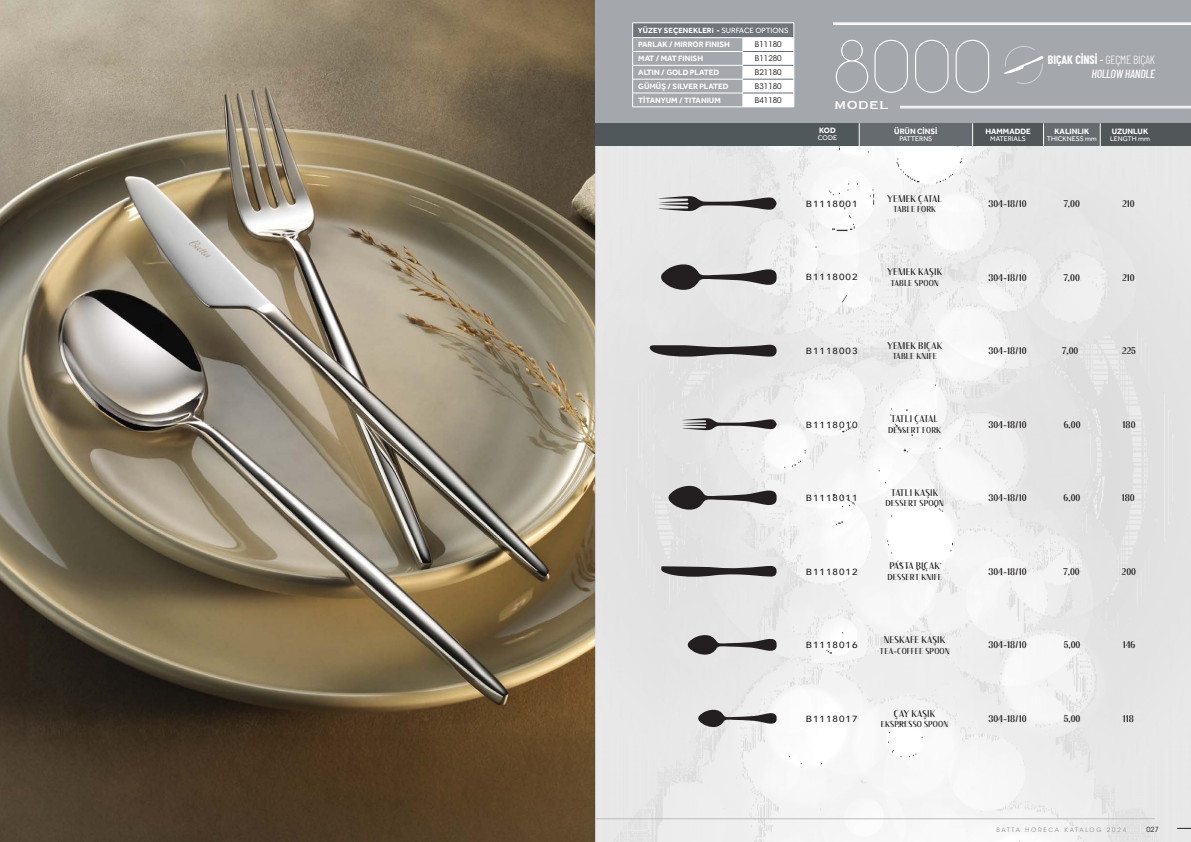
<style>
.page{position:relative;width:1191px;height:842px;background:#fff}
.page>*{position:absolute;margin:0;border:0;box-sizing:border-box;transform-origin:0 0}
.t1{font:100 67.7px "Kamerik 105";color:#fff}
.t2{font:18px "Copperplate";color:#fff}
.t3{font:700 11.8px "Barlow Condensed";color:#fff}
.t4{font:italic 500 11.8px "Barlow Condensed";letter-spacing:-.02em;color:#fff}
.t5{font:9.9px "Floane";color:#231f20}
.t6{font:9.9px "Floane";letter-spacing:-.04em;color:#231f20}
.t7{font:500 8.9px "Avenir";letter-spacing:.1em;color:#231f20;scale:1.11 1}
.t8{font:8.8px "Floane";letter-spacing:.01em;color:#231f20}
.t9{font:700 8px "Effra";color:#fff}
.t10{font:700 7.8px "Effra";color:#fff}
.t11{font:7.8px "ITC Avant Garde Std";color:#231f20}
.t12{font:7px "Effra";color:#fff}
.t13{font:7px "ITC Avant Garde Std";color:#231f20}
.t14{font:6px "ITC Avant Garde Std";letter-spacing:.3em;color:#979697}
.s1{font-weight:400}
.s2{font-weight:500}
.s3{font-weight:300}
</style>
<div class="page">
<img style="left:0;top:0;width:595px;height:842px">
<img style="left:595px;top:146px;width:596px;height:696px">
<svg style="left:1177px;top:828px;width:14px;height:1px"></svg>
<hr style="left:595px;top:818px;width:559px;height:1px;background:#bcbdc0">
<div style="left:595px;top:0;width:596px;height:123px;background:#a4a7ac"></div>
<hr style="left:833px;top:23px;width:358px;height:1px;background:#fff">
<hr style="left:833px;top:24px;width:358px;height:1px;background:#fff">
<div style="left:632px;top:23px;width:162px;height:15px;background:#6f757a"></div>
<hr style="left:632px;top:51px;width:110px;height:1px;background:#fff">
<hr style="left:632px;top:65px;width:110px;height:1px;background:#fff">
<hr style="left:632px;top:79px;width:110px;height:1px;background:#fff">
<hr style="left:632px;top:93px;width:110px;height:1px;background:#fff">
<hr style="left:633px;top:37px;width:110px;height:1px;background:#fff">
<hr style="left:632px;top:23px;width:111px;height:1px;background:#fff">
<svg style="left:632px;top:23px;width:1px;height:84px"></svg>
<svg style="left:742px;top:23px;width:52px;height:84px"></svg>
<hr style="left:632px;top:107px;width:111px;height:1px;background:#fff">
<hr style="left:743px;top:107px;width:51px;height:1px;background:#fff">
<div style="left:595px;top:123px;width:264px;height:23px;background:#51585b"></div>
<div style="left:859px;top:123px;width:113px;height:23px;background:#666b70"></div>
<div style="left:972px;top:123px;width:71px;height:23px;background:#515659"></div>
<div style="left:1043px;top:123px;width:57px;height:23px;background:#666b70"></div>
<div style="left:1100px;top:123px;width:91px;height:23px;background:#515659"></div>
<svg style="left:858px;top:123px;width:1px;height:23px"></svg>
<svg style="left:972px;top:123px;width:1px;height:23px"></svg>
<svg style="left:1043px;top:123px;width:1px;height:23px"></svg>
<svg style="left:1099px;top:123px;width:1px;height:23px"></svg>
<svg style="left:649px;top:345px;width:127px;height:12px;background:#504d4e"></svg>
<svg style="left:661px;top:263px;width:115px;height:28px;background:#949393"></svg>
<svg style="left:655px;top:196px;width:121px;height:15px;background:#929091"></svg>
<svg style="left:660px;top:566px;width:116px;height:11px"></svg>
<svg style="left:668px;top:485px;width:108px;height:26px;background:#939192"></svg>
<svg style="left:680px;top:418px;width:96px;height:12px"></svg>
<svg style="left:688px;top:634px;width:88px;height:22px;background:#959394"></svg>
<svg style="left:698px;top:709px;width:78px;height:19px"></svg>
<hr style="left:900px;top:108px;width:291px;height:1px;background:#fff">
<hr style="left:900px;top:107px;width:291px;height:1px;background:#fff">
<hr style="left:900px;top:106px;width:291px;height:1px;background:#fff">
<svg style="left:1004px;top:46px;width:39px;height:38px"></svg>
<p class="t10" style="left:638px;top:25px;width:152px">YÜZEY SEÇENEKLERi - <span class="s1">SURFACE OPTIONS</span></p>
<p class="t9" style="left:638px;top:40px;width:93px">PARLAK / MIRROR FINISH</p>
<p class="t11" style="left:755px;top:40px;width:28px">B11180</p>
<p class="t9" style="left:638px;top:54px;width:66px">MAT / MAT FINISH</p>
<p class="t11" style="left:755px;top:54px;width:28px">B11280</p>
<p class="t9" style="left:638px;top:67px;width:82px">ALTIN / GOLD PLATED</p>
<p class="t11" style="left:755px;top:68px;width:28px">B21180</p>
<p class="t9" style="left:638px;top:81px;width:92px">GÜMÜŞ / SILVER PLATED</p>
<p class="t11" style="left:755px;top:81px;width:28px">B31180</p>
<p class="t9" style="left:638px;top:95px;width:84px">TİTANYUM / TITANIUM</p>
<p class="t11" style="left:755px;top:95px;width:28px">B41180</p>
<p class="t1" style="left:833px;top:29px;width:161px">8000</p>
<p class="t2" style="left:834px;top:93px;width:57px">model</p>
<p class="t9" style="left:819px;top:125px;width:18px">KOD</p>
<p class="t12" style="left:818px;top:133px;width:21px">CODE</p>
<p class="t9" style="left:894px;top:126px;width:45px">ÜRÜN CİNSİ</p>
<p class="t12" style="left:899px;top:134px;width:34px">PATTERNS</p>
<p class="t9" style="left:985px;top:126px;width:47px">HAMMADDE</p>
<p class="t12" style="left:990px;top:134px;width:37px">MATERIALS</p>
<p class="t3" style="left:1047px;top:51px;width:109px">BIÇAK CİNSİ <span class="s2">-</span> <span class="s3">GEÇME BIÇAK</span></p>
<p class="t4" style="left:1091px;top:65px;width:65px">HOLLOW HANDLE</p>
<p class="t9" style="left:1054px;top:126px;width:36px">KALINLIK</p>
<p class="t12" style="left:1046px;top:134px;width:52px">THICKNESS mm</p>
<p class="t9" style="left:1111px;top:126px;width:38px">UZUNLUK</p>
<p class="t12" style="left:1110px;top:134px;width:41px">LENGTH mm</p>
<p class="t5" style="left:887px;top:190px;width:56px">YEMEK ÇATAL</p>
<p class="t8" style="left:893px;top:202px;width:44px">TABLE FORK</p>
<p class="t7" style="left:806px;top:196px;width:48px">B1118001</p>
<p class="t5" style="left:988px;top:195px;width:40px">304-18/10</p>
<p class="t5" style="left:1063px;top:195px;width:18px">7,00</p>
<p class="t5" style="left:1122px;top:195px;width:14px">210</p>
<p class="t5" style="left:887px;top:264px;width:57px">YEMEK KAŞIK</p>
<p class="t8" style="left:890px;top:275px;width:50px">TABLE SPOON</p>
<p class="t7" style="left:806px;top:270px;width:48px">B1118002</p>
<p class="t5" style="left:988px;top:269px;width:40px">304-18/10</p>
<p class="t5" style="left:1063px;top:269px;width:18px">7,00</p>
<p class="t5" style="left:1122px;top:269px;width:14px">210</p>
<p class="t5" style="left:887px;top:337px;width:57px">YEMEK BIÇAK</p>
<p class="t8" style="left:892px;top:349px;width:46px">TABLE KNIFE</p>
<p class="t7" style="left:806px;top:343px;width:48px">B1118003</p>
<p class="t5" style="left:988px;top:342px;width:40px">304-18/10</p>
<p class="t5" style="left:1062px;top:342px;width:18px">7,00</p>
<p class="t5" style="left:1122px;top:342px;width:15px">225</p>
<p class="t6" style="left:891px;top:411px;width:49px">TATLI ÇATAL</p>
<p class="t8" style="left:888px;top:423px;width:54px">DESSERT FORK</p>
<p class="t7" style="left:806px;top:417px;width:48px">B1118010</p>
<p class="t5" style="left:988px;top:416px;width:40px">304-18/10</p>
<p class="t5" style="left:1063px;top:416px;width:18px">6,00</p>
<p class="t5" style="left:1122px;top:416px;width:14px">180</p>
<p class="t7" style="left:806px;top:490px;width:48px">B1118011</p>
<p class="t5" style="left:891px;top:484px;width:49px">TATLI KAŞIK</p>
<p class="t8" style="left:885px;top:496px;width:60px">DESSERT SPOON</p>
<p class="t5" style="left:988px;top:490px;width:40px">304-18/10</p>
<p class="t5" style="left:1063px;top:490px;width:18px">6,00</p>
<p class="t5" style="left:1121px;top:490px;width:14px">180</p>
<p class="t5" style="left:889px;top:558px;width:52px">PASTA BIÇAK</p>
<p class="t8" style="left:887px;top:570px;width:56px">DESSERT KNIFE</p>
<p class="t7" style="left:806px;top:564px;width:48px">B1118012</p>
<p class="t5" style="left:988px;top:563px;width:40px">304-18/10</p>
<p class="t5" style="left:1063px;top:563px;width:18px">7,00</p>
<p class="t5" style="left:1121px;top:563px;width:16px">200</p>
<p class="t5" style="left:884px;top:631px;width:63px">NESKAFE KAŞIK</p>
<p class="t8" style="left:879px;top:643px;width:72px">TEA-COFFEE SPOON</p>
<p class="t7" style="left:806px;top:637px;width:48px">B1118016</p>
<p class="t5" style="left:988px;top:637px;width:40px">304-18/10</p>
<p class="t5" style="left:1063px;top:637px;width:18px">5,00</p>
<p class="t5" style="left:1122px;top:637px;width:14px">146</p>
<p class="t5" style="left:894px;top:705px;width:43px">ÇAY KAŞIK</p>
<p class="t8" style="left:881px;top:717px;width:69px">EKSPRESSO SPOON</p>
<p class="t7" style="left:806px;top:711px;width:48px">B1118017</p>
<p class="t5" style="left:988px;top:710px;width:40px">304-18/10</p>
<p class="t5" style="left:1063px;top:710px;width:18px">5,00</p>
<p class="t5" style="left:1122px;top:710px;width:13px">118</p>
<p class="t14" style="left:996px;top:826px;width:131px">BATTA HORECA KATALOG 2024</p>
<p class="t13" style="left:1146px;top:825px;width:14px">027</p>
</div>
